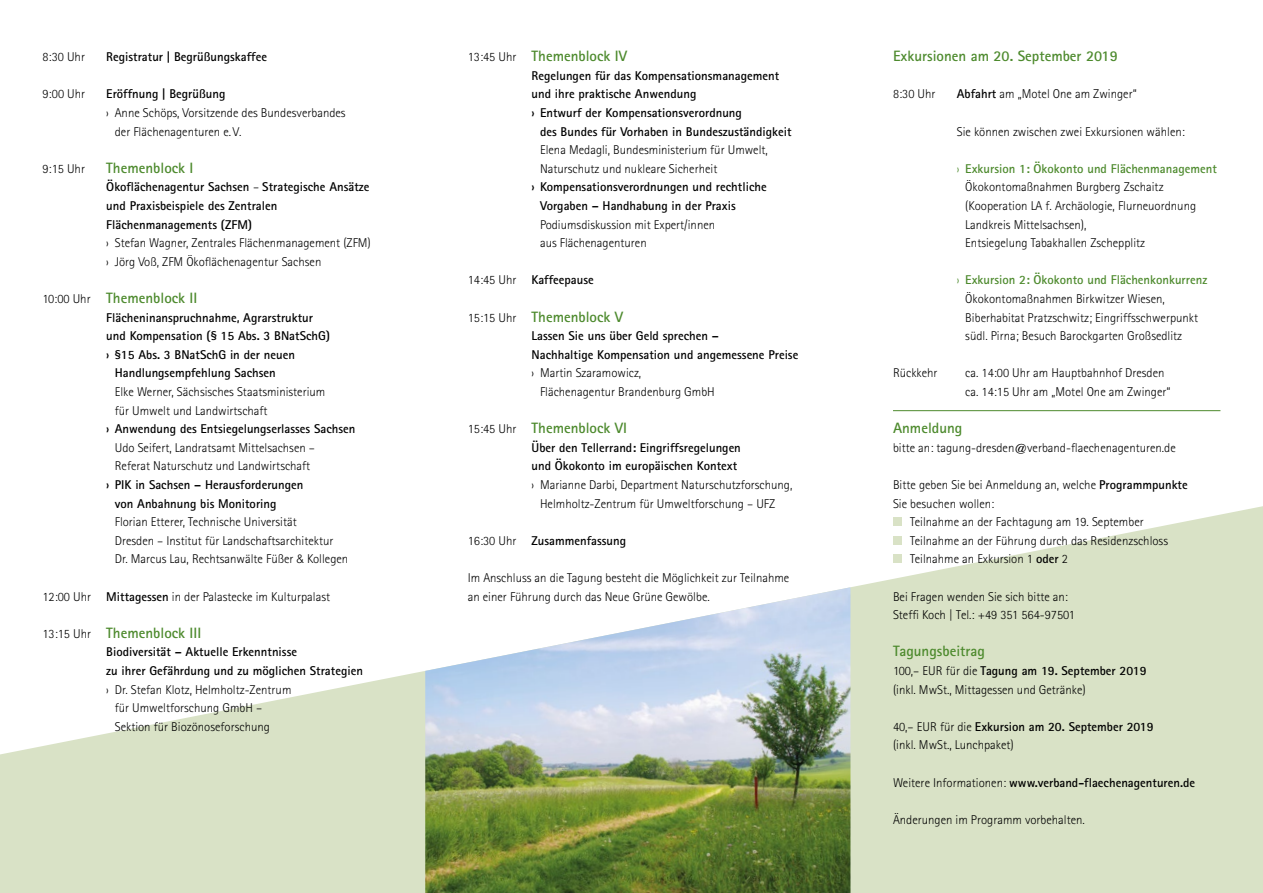
<style>
.page{position:relative;width:1263px;height:893px;background:#fff}
.page>*{position:absolute;margin:0;border:0;box-sizing:border-box;transform-origin:0 0}
.Zwischenüberschrift{font:700 15px "Rotis Sans Serif";color:#4d8a2d}
.Fließtext_generell{font:700 15px "Rotis Sans Serif";color:#4d8a2d}
.Fließtext_generell-2{font:300 12.75px/18.6px "Rotis Sans Serif";color:#000}
.Fließtext_generell-3{font:700 12.75px/18.6px "Rotis Sans Serif";color:#000}
.Zwischenüberschrift-2{font:700 12.75px/18.6px "Rotis Sans Serif";color:#000}
.s1{font-weight:300}
.s2{font-weight:300;font-size:12.75px;color:#000}
.s3{font-weight:700}
.s4{font-family:"Helvetica Neue";font-size:12px}
.s5{color:#4d8a2d}
.s6{font-weight:700;color:#4d8a2d}
</style>
<div class="page">
<svg style="left:0;top:506px;width:1263px;height:387px;fill:#d9e2c6"></svg>
<div style="left:893px;top:517px;width:9px;height:9px;background:#d9e2c6"></div>
<div style="left:893px;top:536px;width:9px;height:9px;background:#d9e2c6"></div>
<div style="left:893px;top:555px;width:9px;height:8px;background:#d9e2c6"></div>
<hr style="left:893px;top:410px;width:327px;height:1px;background:#4d8a2d">
<img style="left:425px;top:587px;width:425px;height:306px">
<p class="Fließtext_generell-2" style="left:43px;top:48px;width:44px">8:30 Uhr</p>
<p class="Fließtext_generell-3" style="left:106px;top:47px;width:162px">Registratur | Begrüßungskaffee</p>
<p class="Fließtext_generell-2" style="left:43px;top:85px;width:44px">9:00 Uhr</p>
<p class="Fließtext_generell-3" style="left:106px;top:84px;width:121px">Eröffnung | Begrüßung</p>
<p class="Fließtext_generell-2" style="left:106px;top:103px;width:241px">› Anne Schöps, Vorsitzende des Bundesverbandes</p>
<p class="Fließtext_generell-2" style="left:115px;top:122px;width:128px">der Flächenagenturen e. V.</p>
<p class="Fließtext_generell-2" style="left:43px;top:159px;width:44px">9:15 Uhr</p>
<p class="Fließtext_generell" style="left:106px;top:158px;width:89px">Themenblock I</p>
<p class="Fließtext_generell-3" style="left:106px;top:177px;width:265px">Ökoflächenagentur Sachsen <span class="s1">–</span> Strategische Ansätze und Praxisbeispiele des Zentralen<br>Flächenmanagements (ZFM)</p>
<p class="Fließtext_generell-2" style="left:106px;top:234px;width:266px">› Stefan Wagner, Zentrales Flächenmanagement (ZFM)</p>
<p class="Fließtext_generell-2" style="left:106px;top:252px;width:217px">› Jörg Voß, ZFM Ökoflächenagentur Sachsen</p>
<p class="Zwischenüberschrift" style="left:43px;top:288px;width:156px"><span class="s2">10:00 Uhr</span> Themenblock II</p>
<p class="Zwischenüberschrift-2" style="left:106px;top:308px;width:225px">Flächeninanspruchnahme, Agrarstruktur und Kompensation (§ 15 Abs. 3 BNatSchG)</p>
<p class="Fließtext_generell-2" style="left:115px;top:345px;width:212px;text-indent:-9px"><span class="s3">› §15 Abs. 3 BNatSchG in der neuen Handlungsempfehlung Sachsen<br></span>Elke Werner, Sächsisches Staatsministerium für Umwelt und Landwirtschaft</p>
<p class="Fließtext_generell-2" style="left:115px;top:420px;width:242px;text-indent:-9px"><span class="s3">› Anwendung des Entsiegelungserlasses Sachsen<br></span>Udo Seifert, Landratsamt Mittelsachsen –<br>Referat Naturschutz und Landwirtschaft</p>
<p class="Fließtext_generell-3" style="left:115px;top:475px;width:190px;text-indent:-9px">› PIK in Sachsen – Herausforderungen von Anbahnung bis Monitoring</p>
<p class="Fließtext_generell-2" style="left:115px;top:513px;width:235px">Florian Etterer, Technische Universität<br>Dresden – Institut für Landschaftsarchitektur<br>Dr. Marcus Lau, Rechtsanwälte Füßer <span class="s4">&amp;</span> Kollegen</p>
<p class="Fließtext_generell-2" style="left:43px;top:587px;width:289px">12:00 Uhr <span class="s3">Mittagessen</span> in der Palastecke im Kulturpalast</p>
<p class="Fließtext_generell" style="left:43px;top:623px;width:160px"><span class="s2">13:15 Uhr</span> Themenblock III</p>
<p class="Fließtext_generell-3" style="left:106px;top:642px;width:192px">Biodiversität – Aktuelle Erkenntnisse</p>
<p class="Fließtext_generell-3" style="left:106px;top:661px;width:258px">zu ihrer Gefährdung und zu möglichen Strategien</p>
<p class="Fließtext_generell-2" style="left:106px;top:680px;width:187px">› Dr. Stefan Klotz, Helmholtz-Zentrum</p>
<p class="Fließtext_generell-2" style="left:115px;top:699px;width:149px">für Umweltforschung GmbH –</p>
<p class="Fließtext_generell-2" style="left:115px;top:717px;width:157px">Sektion für Biozönoseforschung</p>
<p class="Zwischenüberschrift" style="left:468px;top:47px;width:161px"><span class="s2">13:45 Uhr</span> Themenblock IV</p>
<p class="Zwischenüberschrift-2" style="left:531px;top:66px;width:249px">Regelungen für das Kompensationsmanagement und ihre praktische Anwendung</p>
<p class="Fließtext_generell-3" style="left:540px;top:103px;width:253px;text-indent:-9px">› Entwurf der Kompensationsverordnung<br>des Bundes für Vorhaben in Bundeszuständigkeit</p>
<p class="Fließtext_generell-2" style="left:540px;top:141px;width:229px">Elena Medagli, Bundesministerium für Umwelt,<br>Naturschutz und nukleare Sicherheit</p>
<p class="Fließtext_generell-3" style="left:540px;top:177px;width:228px;text-indent:-9px">› Kompensationsverordnungen und rechtliche<br>Vorgaben – Handhabung in der Praxis</p>
<p class="Fließtext_generell-2" style="left:540px;top:215px;width:177px">Podiumsdiskussion mit Expert/innen aus Flächenagenturen</p>
<p class="Fließtext_generell-3" style="left:468px;top:270px;width:128px"><span class="s1">14:45 Uhr</span> Kaffeepause</p>
<p class="Zwischenüberschrift" style="left:468px;top:307px;width:157px"><span class="s2">15:15 Uhr</span> Themenblock V</p>
<p class="Zwischenüberschrift-2" style="left:531px;top:326px;width:268px">Lassen Sie uns über Geld sprechen –<br>Nachhaltige Kompensation und angemessene Preise</p>
<p class="Fließtext_generell-2" style="left:540px;top:364px;width:176px;text-indent:-9px">› Martin Szaramowicz,<br>Flächenagentur Brandenburg GmbH</p>
<p class="Zwischenüberschrift" style="left:468px;top:419px;width:161px"><span class="s2">15:45 Uhr</span> Themenblock VI</p>
<p class="Zwischenüberschrift-2" style="left:531px;top:438px;width:211px">Über den Tellerrand: Eingriffsregelungen und Ökokonto im europäischen Kontext</p>
<p class="Fließtext_generell-2" style="left:540px;top:475px;width:254px;text-indent:-9px">› Marianne Darbi, Department Naturschutzforschung,<br>Helmholtz-Zentrum für Umweltforschung – UFZ</p>
<p class="Fließtext_generell-3" style="left:468px;top:531px;width:160px"><span class="s1">16:30 Uhr</span> Zusammenfassung</p>
<p class="Fließtext_generell-2" style="left:468px;top:568px;width:323px">Im Anschluss an die Tagung besteht die Möglichkeit zur Teilnahme an einer Führung durch das Neue Grüne Gewölbe.</p>
<p class="Fließtext_generell" style="left:893px;top:47px;width:226px">Exkursionen am 20. September 2019</p>
<p class="Fließtext_generell-2" style="left:893px;top:85px;width:44px">8:30 Uhr</p>
<p class="Fließtext_generell-2" style="left:957px;top:85px;width:181px"><span class="s3">Abfahrt</span> am „Motel One am Zwinger“</p>
<p class="Fließtext_generell-2" style="left:957px;top:122px;width:230px">Sie können zwischen zwei Exkursionen wählen:</p>
<p class="Fließtext_generell-2" style="left:965px;top:159px;width:253px;text-indent:-9px"><span class="s5">›</span> <span class="s6">Exkursion 1: Ökokonto und Flächenmanagement </span>Ökokontomaßnahmen Burgberg Zschaitz (Kooperation LA f. Archäologie, Flurneuordnung Landkreis Mittelsachsen),<br>Entsiegelung Tabakhallen Zschepplitz</p>
<p class="Fließtext_generell-2" style="left:965px;top:271px;width:244px;text-indent:-9px"><span class="s5">›</span> <span class="s6">Exkursion 2: Ökokonto und Flächenkonkurrenz </span>Ökokontomaßnahmen Birkwitzer Wiesen, Biberhabitat Pratzschwitz; Eingriffsschwerpunkt südl. Pirna; Besuch Barockgarten Großsedlitz</p>
<p class="Fließtext_generell-2" style="left:893px;top:364px;width:46px">Rückkehr</p>
<p class="Fließtext_generell-2" style="left:965px;top:364px;width:201px">ca. 14:00 Uhr am Hauptbahnhof Dresden</p>
<p class="Fließtext_generell-2" style="left:965px;top:382px;width:207px">ca. 14:15 Uhr am „Motel One am Zwinger“</p>
<p class="Zwischenüberschrift" style="left:893px;top:419px;width:71px">Anmeldung</p>
<p class="Fließtext_generell-2" style="left:893px;top:438px;width:284px">bitte an: tagung-dresden@verband-flaechenagenturen.de</p>
<p class="Fließtext_generell-2" style="left:893px;top:475px;width:296px">Bitte geben Sie bei Anmeldung an, welche <span class="s3">Programmpunkte<br></span>Sie besuchen wollen:</p>
<p class="Fließtext_generell-2" style="left:910px;top:513px;width:235px">Teilnahme an der Fachtagung am 19. September</p>
<p class="Fließtext_generell-2" style="left:910px;top:531px;width:259px">Teilnahme an der Führung durch das Residenzschloss</p>
<p class="Fließtext_generell-2" style="left:910px;top:550px;width:159px">Teilnahme an Exkursion 1 <span class="s3">oder</span> 2</p>
<p class="Fließtext_generell-2" style="left:893px;top:587px;width:176px">Bei Fragen wenden Sie sich bitte an:</p>
<p class="Fließtext_generell-2" style="left:893px;top:606px;width:183px">Steffi Koch | Tel.: +49 351 564-97501</p>
<p class="Fließtext_generell" style="left:893px;top:642px;width:93px">Tagungsbeitrag</p>
<p class="Fließtext_generell-3" style="left:893px;top:661px;width:255px"><span class="s1">100,– EUR für die</span> Tagung am 19. September 2019</p>
<p class="Fließtext_generell-2" style="left:893px;top:680px;width:194px">(inkl. MwSt., Mittagessen und Getränke)</p>
<p class="Fließtext_generell-3" style="left:893px;top:717px;width:262px"><span class="s1">40,– EUR für die</span> Exkursion am 20. September 2019</p>
<p class="Fließtext_generell-2" style="left:893px;top:736px;width:122px">(inkl. MwSt., Lunchpaket)</p>
<p class="Fließtext_generell-3" style="left:893px;top:773px;width:304px"><span class="s1">Weitere Informationen:</span> www.verband-flaechenagenturen.de</p>
<p class="Fließtext_generell-2" style="left:893px;top:810px;width:193px">Änderungen im Programm vorbehalten.</p>
</div>
